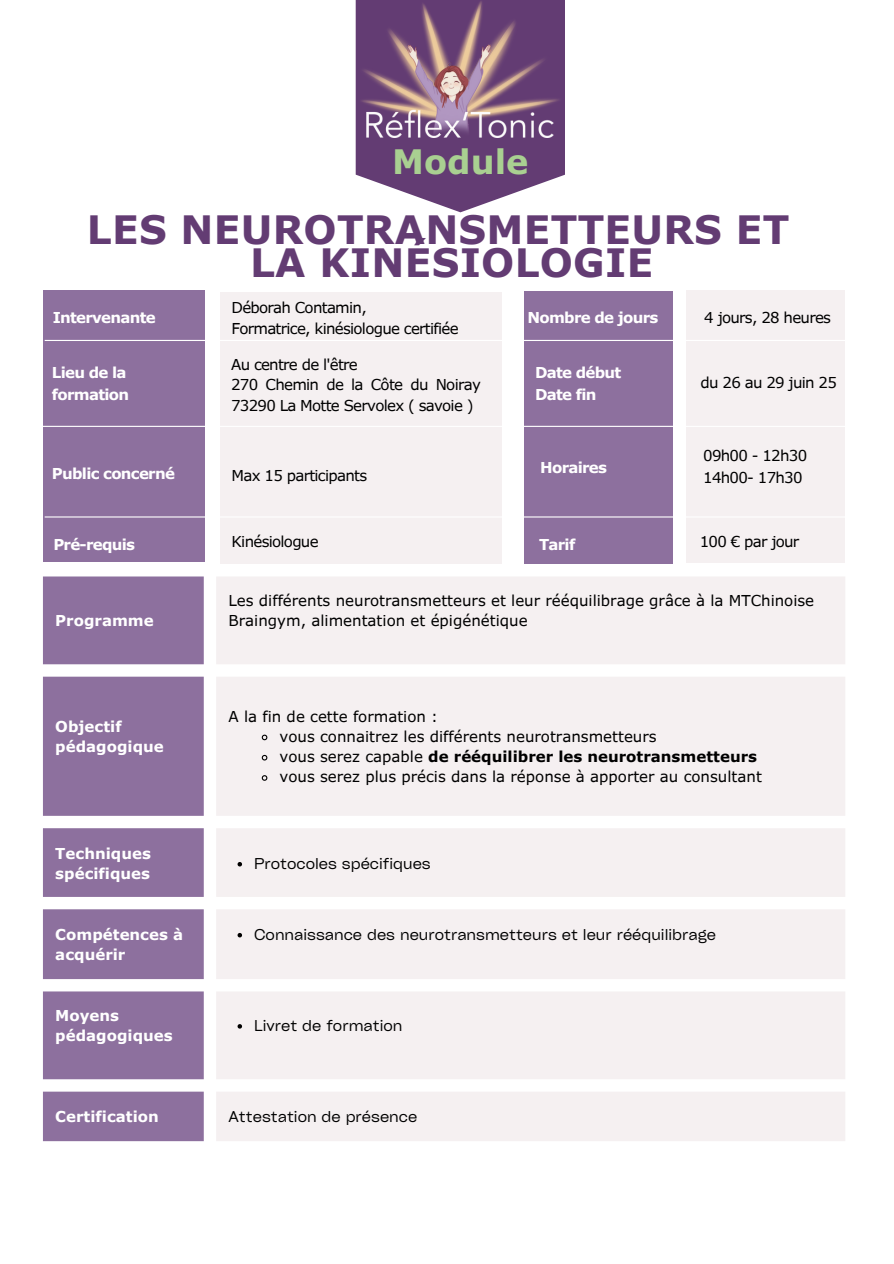
<style>
.page{position:relative;width:894px;height:1264px;background:#fff}
.page>*{position:absolute;margin:0;border:0;box-sizing:border-box;transform-origin:0 0}
.t1{font:700 39px/33.8px "Verdana Pro";letter-spacing:.005em;color:#633c73}
.t2{font:700 33.6px "Verdana Pro";color:#a9d091}
.t3{font:15px "Verdana Pro";color:#000}
.t4{font:15px/20.2px "Verdana Pro";letter-spacing:-.045em;color:#000}
.t5{font:15px "Cy Grotesk Key";color:#000}
.t6{font:700 15px/20.2px "Verdana Pro";color:#fff}
.t7{font:700 15px/22.5px "Verdana Pro";letter-spacing:-.05em;color:#fff}
.t8{font:700 15px "Verdana Pro";color:#000}
.t9{font:15px "Verdana Pro";letter-spacing:-.05em;color:#000}
.s1{font-weight:400}
</style>
<div class="page">
<svg style="left:43px;top:576px;width:161px;height:565px;fill:#8d709e"></svg>
<svg style="left:216px;top:577px;width:629px;height:564px;fill:#f5f0f1"></svg>
<svg style="left:261px;top:733px;width:7px;height:8px"></svg>
<svg style="left:261px;top:754px;width:7px;height:7px"></svg>
<svg style="left:261px;top:774px;width:7px;height:7px"></svg>
<svg style="left:237px;top:862px;width:5px;height:4px"></svg>
<svg style="left:237px;top:932px;width:5px;height:5px"></svg>
<svg style="left:237px;top:1024px;width:5px;height:4px"></svg>
<svg style="left:355px;top:137px;width:210px;height:75px"></svg>
<img style="left:355px;top:0;width:210px;height:137px">
<div style="left:43px;top:290px;width:162px;height:272px;background:#8d709e"></div>
<div style="left:524px;top:292px;width:148px;height:272px;background:#8d709e"></div>
<div style="left:686px;top:290px;width:159px;height:272px;background:#f5f0f1"></div>
<div style="left:220px;top:292px;width:281px;height:272px;background:#f5f0f1"></div>
<hr style="left:45px;top:340px;width:807px;height:1px;background:#fff">
<hr style="left:43px;top:426px;width:802px;height:1px;background:#fff">
<hr style="left:45px;top:516px;width:808px;height:1px;background:#fff">
<h3 class="t2" style="left:392px;top:140px;width:138px">Module</h3>
<p class="t1" style="left:250px;top:211px;width:540px;text-indent:-163px">LES NEUROTRANSMETTEURS ET<br>LA KINÉSIOLOGIE</p>
<p class="t9" style="left:231px;top:298px;width:137px">Déborah Contamin,</p>
<p class="t4" style="left:231px;top:318px;width:228px">Formatrice, kinésiologue certifiée</p>
<p class="t7" style="left:527px;top:306px;width:132px">Nombre de jours</p>
<p class="t4" style="left:704px;top:307px;width:128px">4 jours, 28 heures</p>
<p class="t7" style="left:53px;top:306px;width:105px">Intervenante</p>
<p class="t7" style="left:52px;top:360px;width:79px">Lieu de la formation</p>
<p class="t7" style="left:52px;top:462px;width:124px">Public concerné</p>
<p class="t7" style="left:53px;top:532px;width:83px">Pré-requis</p>
<p class="t6" style="left:55px;top:610px;width:100px">Programme</p>
<p class="t6" style="left:55px;top:715px;width:110px">Objectif pédagogique</p>
<p class="t4" style="left:231px;top:354px;width:128px">Au centre de l'être</p>
<p class="t4" style="left:231px;top:374px;width:251px">270 Chemin de la Côte du Noiray<br>73290 La Motte Servolex ( savoie )</p>
<p class="t9" style="left:231px;top:465px;width:137px">Max 15 participants</p>
<p class="t4" style="left:231px;top:530px;width:88px">Kinésiologue</p>
<p class="t7" style="left:535px;top:361px;width:88px">Date début<br>Date fin</p>
<p class="t7" style="left:540px;top:455px;width:68px">Horaires</p>
<p class="t6" style="left:539px;top:533px;width:38px">Tarif</p>
<p class="t4" style="left:700px;top:372px;width:138px">du 26 au 29 juin 25</p>
<p class="t4" style="left:703px;top:445px;width:105px;line-height:21.3px">09h00 - 12h30<br>14h00- 17h30</p>
<p class="t4" style="left:699px;top:531px;width:101px">100 € par jour</p>
<h2 class="t3" style="left:228px;top:590px;width:587px">Les différents neurotransmetteurs et leur rééquilibrage grâce à la MTChinoise</h2>
<h1 class="t3" style="left:228px;top:611px;width:300px">Braingym, alimentation et épigénétique</h1>
<p class="t3" style="left:228px;top:706px;width:211px">A la fin de cette formation :</p>
<p class="t3" style="left:279px;top:727px;width:378px">vous connaitrez les différents neurotransmetteurs</p>
<h3 class="t8" style="left:279px;top:747px;width:479px"><span class="s1">vous serez capable</span> de rééquilibrer les neurotransmetteurs</h3>
<h3 class="t3" style="left:279px;top:767px;width:483px">vous serez plus précis dans la réponse à apporter au consultant</h3>
<h3 class="t6" style="left:55px;top:842px;width:97px">Techniques spécifiques</h3>
<h3 class="t5" style="left:254px;top:853px;width:178px">Protocoles spécifiques</h3>
<h3 class="t6" style="left:55px;top:923px;width:129px">Compétences à acquérir</h3>
<h3 class="t5" style="left:254px;top:924px;width:463px">Connaissance des neurotransmetteurs et leur rééquilibrage</h3>
<h3 class="t6" style="left:55px;top:1004px;width:119px">Moyens pédagogiques</h3>
<p class="t5" style="left:254px;top:1015px;width:150px">Livret de formation</p>
<p class="t6" style="left:55px;top:1105px;width:105px">Certification</p>
<p class="t5" style="left:228px;top:1106px;width:190px">Attestation de présence</p>
</div>
